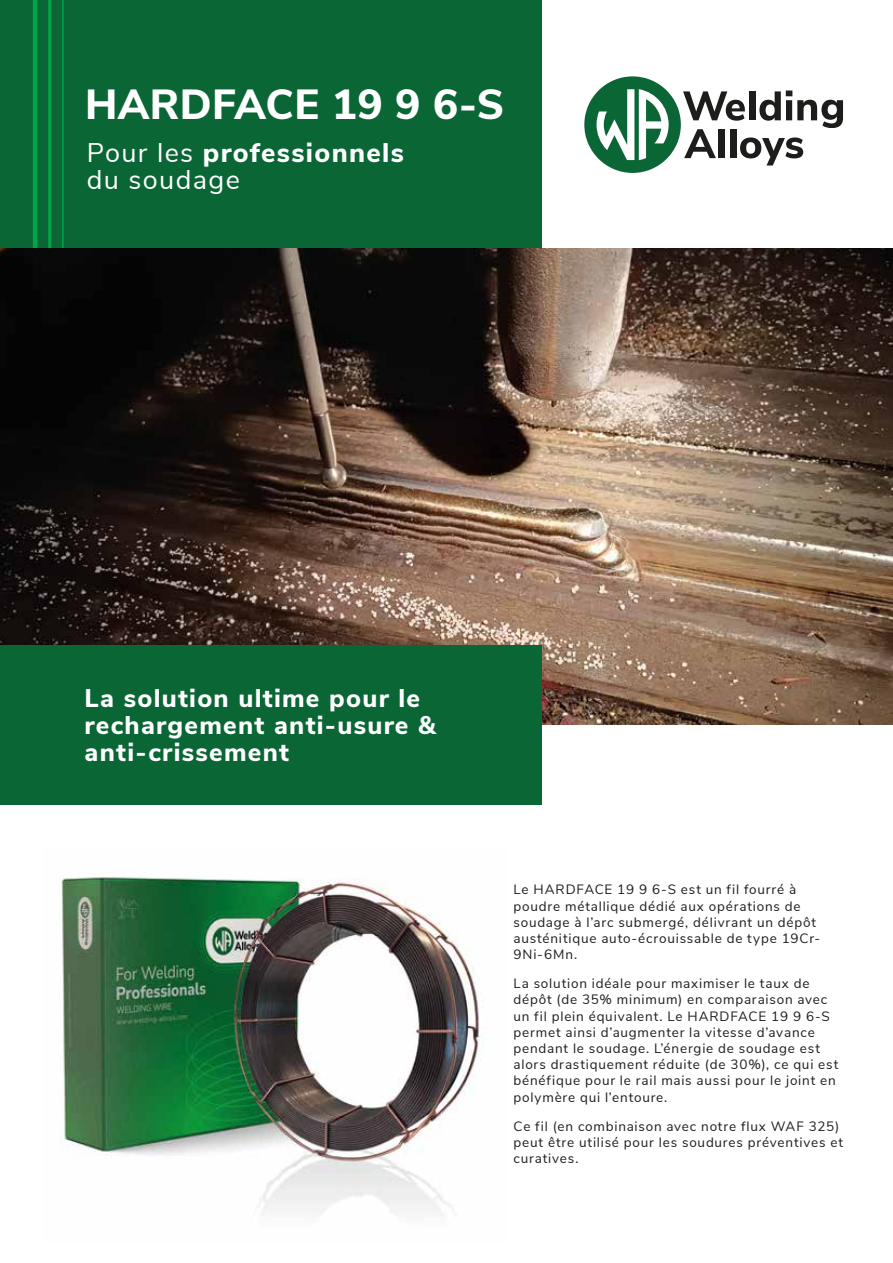
<style>
.page{position:relative;width:893px;height:1263px;background:#fff}
.page>*{position:absolute;margin:0;border:0;box-sizing:border-box;transform-origin:0 0}
.t1{font:800 42px "Nunito Sans";letter-spacing:.01em;color:#fff}
.t2{font:27px/27px "Nunito Sans";letter-spacing:.05em;color:#fff}
.t3{font:800 25.5px/27px "Nunito Sans";letter-spacing:.05em;color:#fff}
.t4{font:13.5px/16.2px "Nunito Sans";letter-spacing:.06em;color:#1d1d1b}
.s1{font-weight:800}
</style>
<div class="page">
<div style="left:0;top:0;width:542px;height:249px;background:#0a6635"></div>
<hr style="left:33px;top:0;width:4px;height:249px;background:#00a547">
<hr style="left:48px;top:0;width:3px;height:249px;background:#00a547">
<hr style="left:62px;top:0;width:2px;height:249px;background:#00a547">
<img style="left:0;top:249px;width:893px;height:476px">
<div style="left:0;top:645px;width:542px;height:159px;background:#0a6635"></div>
<img style="left:61px;top:877px;width:422px;height:339px">
<div style="left:584px;top:76px;width:97px;height:97px;background:#0a6635;border-radius:50%"></div>
<svg style="left:597px;top:89px;width:72px;height:71px"></svg>
<svg style="left:683px;top:91px;width:62px;height:30px"></svg>
<div style="left:749px;top:91px;width:6px;height:29px;background:#1d1d1b"></div>
<svg style="left:759px;top:91px;width:84px;height:37px"></svg>
<svg style="left:684px;top:129px;width:32px;height:29px"></svg>
<div style="left:718px;top:129px;width:7px;height:29px;background:#1d1d1b"></div>
<div style="left:730px;top:129px;width:6px;height:29px;background:#1d1d1b"></div>
<svg style="left:740px;top:137px;width:63px;height:28px"></svg>
<h1 class="t1" style="left:85px;top:73px;width:420px">HARDFACE 19 9 6-S</h1>
<h2 class="t2" style="left:87px;top:138px;width:319px">Pour les <span class="s1">professionnels </span>du soudage</h2>
<h3 class="t3" style="left:85px;top:683px;width:353px">La solution ultime pour le rechargement anti-usure &amp; anti-crissement</h3>
<p class="t4" style="left:513px;top:881px;width:308px">Le HARDFACE 19 9 6-S est un fil fourré à poudre métallique dédié aux opérations de soudage à l’arc submergé, délivrant un dépôt austénitique auto-écrouissable de type 19Cr-9Ni-6Mn.</p>
<p class="t4" style="left:513px;top:974px;width:326px">La solution idéale pour maximiser le taux de dépôt (de 35% minimum) en comparaison avec un fil plein équivalent. Le HARDFACE 19 9 6-S permet ainsi d’augmenter la vitesse d’avance pendant le soudage. L’énergie de soudage est alors drastiquement réduite (de 30%), ce qui est bénéfique pour le rail mais aussi pour le joint en polymère qui l’entoure.</p>
<p class="t4" style="left:513px;top:1117px;width:331px">Ce fil (en combinaison avec notre flux WAF 325) peut être utilisé pour les soudures préventives et curatives.</p>
</div>
